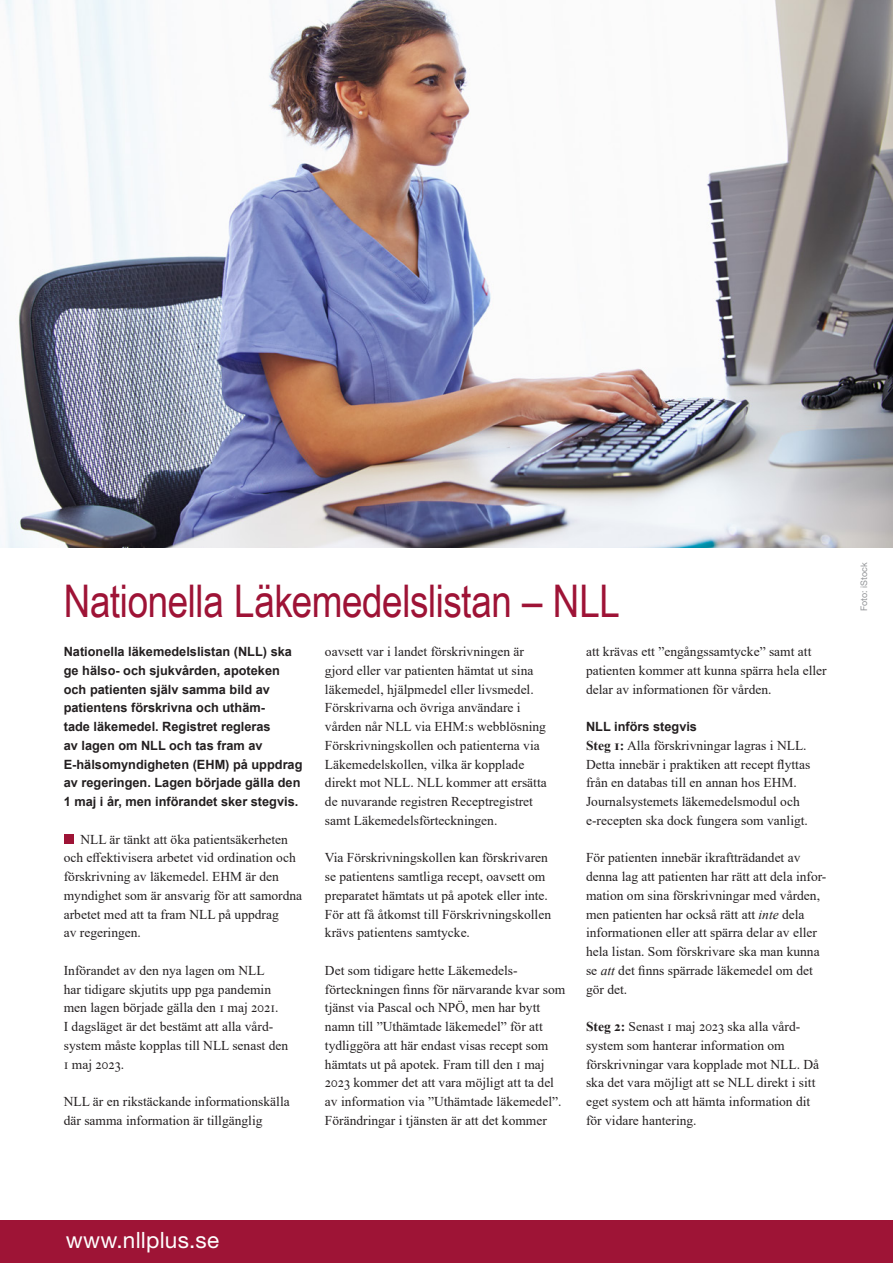
<style>
.page{position:relative;width:893px;height:1263px;background:#fff}
.page>*{position:absolute;margin:0;border:0;box-sizing:border-box;transform-origin:0 0}
.rubrik_1{font:45px "Arial Narrow";letter-spacing:-.01em;color:#9e1336}
.t1{font:22.5px "Helvetica Neue LT Std";letter-spacing:.01em;color:#fff}
.brödtext_-_inget_ind{font:13.5px/18.8px "Times New Roman";color:#231f20}
.ingress{font:700 12.75px/18.8px "Arial";color:#231f20}
.rubrik_2{font:700 12.75px "Arial";color:#231f20}
.t2{font:9px "Helvetica Neue LT Std";color:#939598}
.s1{font-weight:700}
.s2{font-style:italic}
</style>
<div class="page">
<div style="left:0;top:1220px;width:893px;height:43px;background:#9e1436"></div>
<div style="left:64px;top:834px;width:9px;height:10px;background:#9e1436"></div>
<img style="left:0;top:0;width:893px;height:548px">
<p class="rubrik_1" style="left:64px;top:568px;width:558px">Nationella Läkemedelslistan – NLL</p>
<p class="ingress" style="left:64px;top:642px;width:240px">Nationella läkemedelslistan (NLL) ska ge hälso- och sjukvården, apoteken och patienten själv samma bild av patientens förskrivna och uthäm-<br>tade läkemedel. Registret regleras<br>av lagen om NLL och tas fram av E-hälsomyndigheten (EHM) på uppdrag av regeringen. Lagen började gälla den 1 maj i år, men införandet sker stegvis.</p>
<p class="brödtext_-_inget_ind" style="left:64px;top:829px;width:240px;text-indent:17px">NLL är tänkt att öka patientsäkerheten och effektivisera arbetet vid ordination och förskrivning av läkemedel. EHM är den myndighet som är ansvarig för att samordna arbetet med att ta fram NLL på uppdrag<br>av regeringen.</p>
<p class="brödtext_-_inget_ind" style="left:64px;top:960px;width:226px">Införandet av den nya lagen om NLL<br>har tidigare skjutits upp pga pandemin men lagen började gälla den 1 maj 2021.<br>I dagsläget är det bestämt att alla vård&shy;system måste kopplas till NLL senast den 1 maj 2023.</p>
<p class="brödtext_-_inget_ind" style="left:64px;top:1092px;width:227px">NLL är en rikstäckande informationskälla där samma information är tillgänglig</p>
<p class="brödtext_-_inget_ind" style="left:586px;top:642px;width:242px">att krävas ett ”engångssamtycke” samt att patienten kommer att kunna spärra hela eller delar av informationen för vården.</p>
<p class="rubrik_2" style="left:586px;top:718px;width:112px">NLL införs stegvis</p>
<p class="brödtext_-_inget_ind" style="left:586px;top:735px;width:226px"><span class="s1">Steg 1:</span> Alla förskrivningar lagras i NLL.<br>Detta innebär i praktiken att recept flyttas från en databas till en annan hos EHM.<br>Journalsystemets läkemedelsmodul och e-recepten ska dock fungera som vanligt.</p>
<p class="brödtext_-_inget_ind" style="left:586px;top:848px;width:242px">För patienten innebär ikraftträdandet av denna lag att patienten har rätt att dela infor&shy;mation om sina förskrivningar med vården, men patienten har också rätt att <span class="s2">inte</span> dela informationen eller att spärra delar av eller hela listan. Som förskrivare ska man kunna se <span class="s2">att</span> det finns spärrade läkemedel om det gör det.</p>
<p class="brödtext_-_inget_ind" style="left:586px;top:1017px;width:235px"><span class="s1">Steg 2:</span> Senast 1 maj 2023 ska alla vård&shy;system som hanterar information om förskrivningar vara kopplade mot NLL. Då ska det vara möjligt att se NLL direkt i sitt eget system och att hämta information dit för vidare hantering.</p>
<p class="brödtext_-_inget_ind" style="left:325px;top:642px;width:223px">oavsett var i landet förskrivningen är gjord eller var patienten hämtat ut sina läkemedel, hjälpmedel eller livsmedel.<br>Förskrivarna och övriga användare i vården når NLL via EHM:s webblösning Förskrivningskollen och patienterna via Läkemedelskollen, vilka är kopplade direkt mot NLL. NLL kommer att ersätta de nuvarande registren Receptregistret samt Läkemedelsförteckningen.</p>
<p class="brödtext_-_inget_ind" style="left:325px;top:848px;width:228px">Via Förskrivningskollen kan förskrivaren se patientens samtliga recept, oavsett om preparatet hämtats ut på apotek eller inte.<br>För att få åtkomst till Förskrivningskollen krävs patientens samtycke.</p>
<p class="brödtext_-_inget_ind" style="left:325px;top:960px;width:242px">Det som tidigare hette Läkemedels&shy;förteckningen finns för närvarande kvar som tjänst via Pascal och NPÖ, men har bytt namn till ”Uthämtade läkemedel” för att tydliggöra att här endast visas recept som hämtats ut på apotek. Fram till den 1 maj 2023 kommer det att vara möjligt att ta del av information via ”Uthämtade läkemedel”.<br>Förändringar i tjänsten är att det kommer</p>
<p class="t2" style="left:859px;top:611px;width:50px;rotate:-90deg">Foto: iStock</p>
<h2 class="t1" style="left:66px;top:1227px;width:155px">www.nllplus.se</h2>
</div>
